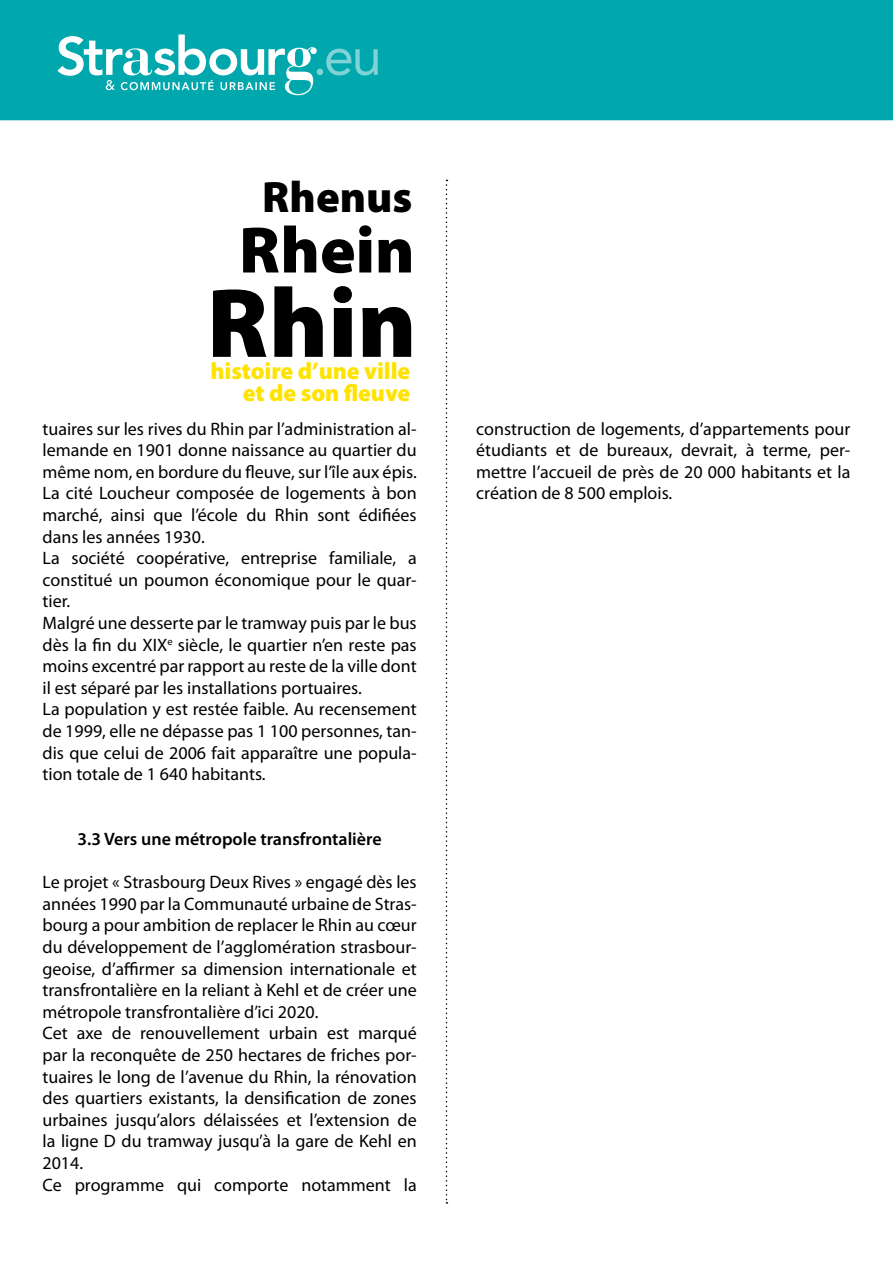
<style>
.page{position:relative;width:893px;height:1263px;background:#fff}
.page>*{position:absolute;margin:0;border:0;box-sizing:border-box;transform-origin:0 0}
.t1{font:900 99.3px "Myriad Pro";color:#000}
.t2{font:900 66.15px "Myriad Pro";color:#000}
.t3{font:900 44.1px "Myriad Pro";color:#000}
.t4{font:900 23.7px/22px "Myriad Pro";letter-spacing:-.005em;color:#ffe300;text-align:right}
.t5{font:18px/21.6px "Myriad Pro";color:#000}
.t6{font:600 18px "Myriad Pro";color:#000}
</style>
<div class="page">
<div style="left:0;top:0;width:893px;height:120px;background:#00a7ac"></div>
<svg style="left:57px;top:35px;width:321px;height:60px"></svg>
<svg style="left:446px;top:180px;width:1px;height:1023px"></svg>
<h3 class="t3" style="left:262px;top:168px;width:152px">Rhenus</h3>
<h2 class="t2" style="left:239px;top:206px;width:177px">Rhein</h2>
<h1 class="t1" style="left:207px;top:257px;width:211px">Rhin</h1>
<h3 class="t4" style="left:210px;top:359px;width:201px">histoire d’une ville et de son fleuve</h3>
<p class="t5" style="left:43px;top:418px;width:376px">tuaires sur les rives du Rhin par l’administration al&shy;lemande en 1901 donne naissance au quartier du même nom, en bordure du fleuve, sur l’île aux épis.<br>La cité Loucheur composée de logements à bon marché, ainsi que l’école du Rhin sont édifiées dans les années 1930.<br>La société coopérative, entreprise familiale, a constitué un poumon économique pour le quar&shy;tier.<br>Malgré une desserte par le tramway puis par le bus dès la fin du XIX<sup>e</sup> siècle, le quartier n’en reste pas moins excentré par rapport au reste de la ville dont il est séparé par les installations portuaires.<br>La population y est restée faible. Au recensement de 1999, elle ne dépasse pas 1 100 personnes, tan&shy;dis que celui de 2006 fait apparaître une popula&shy;tion totale de 1 640 habitants.</p>
<p class="t6" style="left:78px;top:827px;width:306px">3.3 Vers une métropole transfrontalière</p>
<p class="t5" style="left:43px;top:872px;width:376px">Le projet « Strasbourg Deux Rives » engagé dès les années 1990 par la Communauté urbaine de Stras&shy;bourg a pour ambition de replacer le Rhin au cœur du développement de l’agglomération strasbour&shy;geoise, d’affirmer sa dimension internationale et transfrontalière en la reliant à Kehl et de créer une métropole transfrontalière d’ici 2020.<br>Cet axe de renouvellement urbain est marqué par la reconquête de 250 hectares de friches por&shy;tuaires le long de l’avenue du Rhin, la rénovation des quartiers existants, la densification de zones urbaines jusqu’alors délaissées et l’extension de la ligne D du tramway jusqu’à la gare de Kehl en 2014.<br>Ce programme qui comporte notamment la</p>
<p class="t5" style="left:476px;top:418px;width:376px;text-align:justify">construction de logements, d’appartements pour étudiants et de bureaux, devrait, à terme, per&shy;mettre l’accueil de près de 20 000 habitants et la création de 8 500 emplois.</p>
</div>
